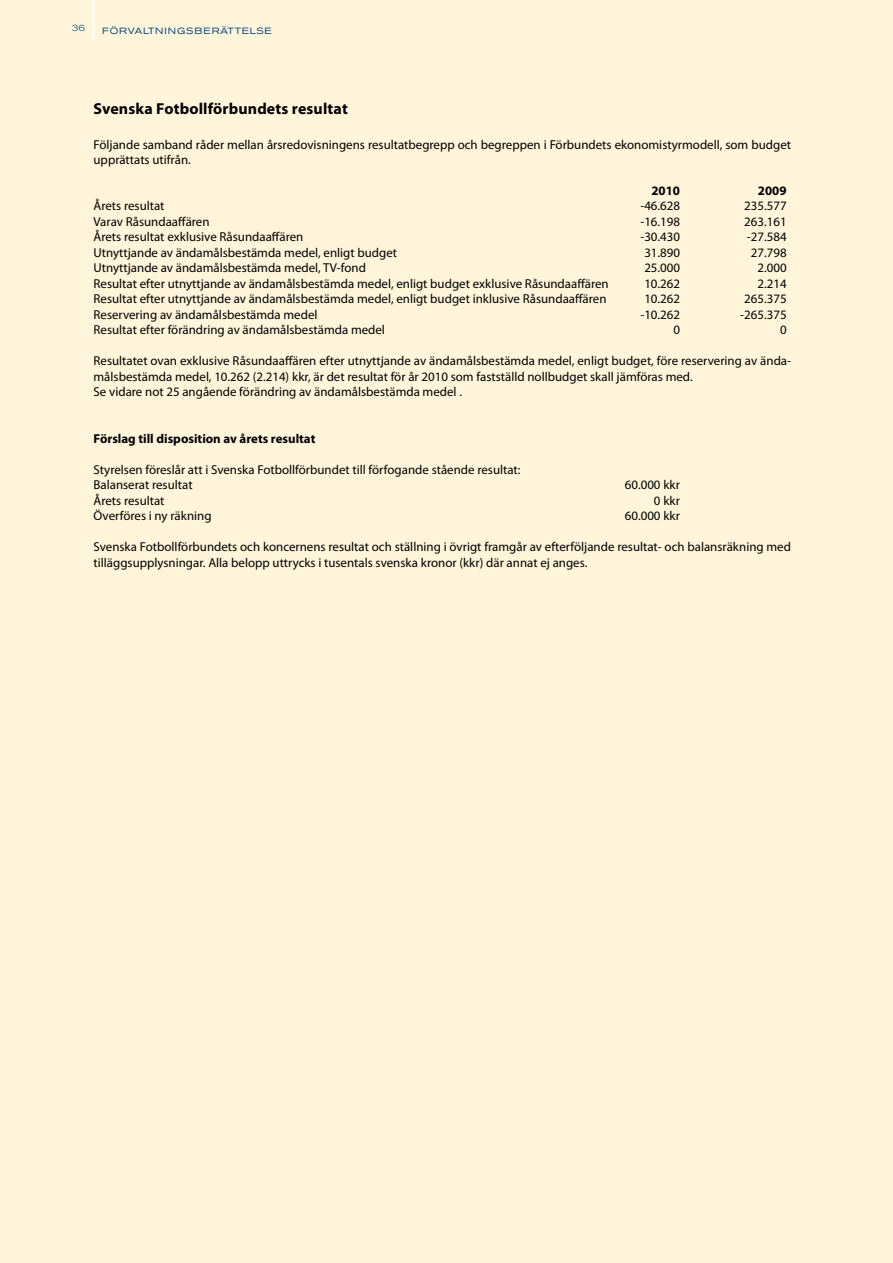
<style>
.page{position:relative;width:893px;height:1263px;background:#fff5db}
.page>*{position:absolute;margin:0;border:0;box-sizing:border-box;transform-origin:0 0}
.t1{font:700 15.9px "Myriad Pro";letter-spacing:.01em;color:#000}
.t2{font:12.9px/15.5px "Myriad Pro";color:#000}
.t3{font:700 12.9px "Myriad Pro";color:#000}
.t4{font:expanded 9px "Akzidenz Grotesk BE";letter-spacing:.095em;color:#00457d}
.t5{font:300 expanded 9px "Akzidenz Grotesk BE";color:#00457d}
</style>
<div class="page">
<hr style="left:93px;top:0;width:1px;height:40px;background:#fff">
<p class="t5" style="left:72px;top:23px;width:15px">36</p>
<p class="t4" style="left:102px;top:26px;width:171px">FÖRVALTNINGSBERÄTTELSE</p>
<p class="t1" style="left:94px;top:98px;width:256px">Svenska Fotbollförbundets resultat</p>
<p class="t2" style="left:94px;top:136px;width:699px">Följande samband råder mellan årsredovisningens resultatbegrepp och begreppen i Förbundets ekonomistyrmodell, som budget upprättats utifrån.</p>
<p class="t3" style="left:651px;top:182px;width:30px">2010</p>
<p class="t3" style="left:758px;top:182px;width:30px">2009</p>
<p class="t2" style="left:94px;top:198px;width:73px">Årets resultat</p>
<p class="t2" style="left:640px;top:198px;width:41px">-46.628</p>
<p class="t2" style="left:744px;top:198px;width:44px">235.577</p>
<p class="t2" style="left:94px;top:214px;width:118px">Varav Råsundaaffären</p>
<p class="t2" style="left:640px;top:214px;width:41px">-16.198</p>
<p class="t2" style="left:744px;top:214px;width:44px">263.161</p>
<p class="t2" style="left:94px;top:229px;width:211px">Årets resultat exklusive Råsundaaffären</p>
<p class="t2" style="left:640px;top:229px;width:41px">-30.430</p>
<p class="t2" style="left:747px;top:229px;width:41px">-27.584</p>
<p class="t2" style="left:94px;top:245px;width:305px">Utnyttjande av ändamålsbestämda medel, enligt budget</p>
<p class="t2" style="left:644px;top:245px;width:37px">31.890</p>
<p class="t2" style="left:751px;top:245px;width:37px">27.798</p>
<p class="t2" style="left:94px;top:260px;width:274px">Utnyttjande av ändamålsbestämda medel, TV-fond</p>
<p class="t2" style="left:644px;top:260px;width:37px">25.000</p>
<p class="t2" style="left:757px;top:260px;width:31px">2.000</p>
<p class="t2" style="left:94px;top:276px;width:517px">Resultat efter utnyttjande av ändamålsbestämda medel, enligt budget exklusive Råsundaaffären</p>
<p class="t2" style="left:644px;top:276px;width:37px">10.262</p>
<p class="t2" style="left:757px;top:276px;width:31px">2.214</p>
<p class="t2" style="left:94px;top:291px;width:514px">Resultat efter utnyttjande av ändamålsbestämda medel, enligt budget inklusive Råsundaaffären</p>
<p class="t2" style="left:644px;top:291px;width:37px">10.262</p>
<p class="t2" style="left:744px;top:291px;width:44px">265.375</p>
<p class="t2" style="left:94px;top:307px;width:225px">Reservering av ändamålsbestämda medel</p>
<p class="t2" style="left:640px;top:307px;width:41px">-10.262</p>
<p class="t2" style="left:740px;top:307px;width:48px">-265.375</p>
<p class="t2" style="left:94px;top:322px;width:293px">Resultat efter förändring av ändamålsbestämda medel</p>
<p class="t2" style="left:673px;top:322px;width:8px">0</p>
<p class="t2" style="left:780px;top:322px;width:8px">0</p>
<p class="t2" style="left:94px;top:353px;width:699px">Resultatet ovan exklusive Råsundaaffären efter utnyttjande av ändamålsbestämda medel, enligt budget, före reservering av ända&shy;målsbestämda medel, 10.262 (2.214) kkr, är det resultat för år 2010 som fastställd nollbudget skall jämföras med.<br>Se vidare not 25 angående förändring av ändamålsbestämda medel .</p>
<p class="t3" style="left:94px;top:430px;width:223px">Förslag till disposition av årets resultat</p>
<p class="t2" style="left:94px;top:461px;width:428px">Styrelsen föreslår att i Svenska Fotbollförbundet till förfogande stående resultat:<br>Balanserat resultat</p>
<p class="t2" style="left:625px;top:477px;width:57px">60.000 kkr</p>
<p class="t2" style="left:94px;top:492px;width:73px">Årets resultat</p>
<p class="t2" style="left:654px;top:492px;width:28px">0 kkr</p>
<p class="t2" style="left:94px;top:508px;width:120px">Överföres i ny räkning</p>
<p class="t2" style="left:625px;top:508px;width:57px">60.000 kkr</p>
<p class="t2" style="left:94px;top:539px;width:699px">Svenska Fotbollförbundets och koncernens resultat och ställning i övrigt framgår av efterföljande resultat- och balansräkning med tilläggsupplysningar. Alla belopp uttrycks i tusentals svenska kronor (kkr) där annat ej anges.</p>
</div>
